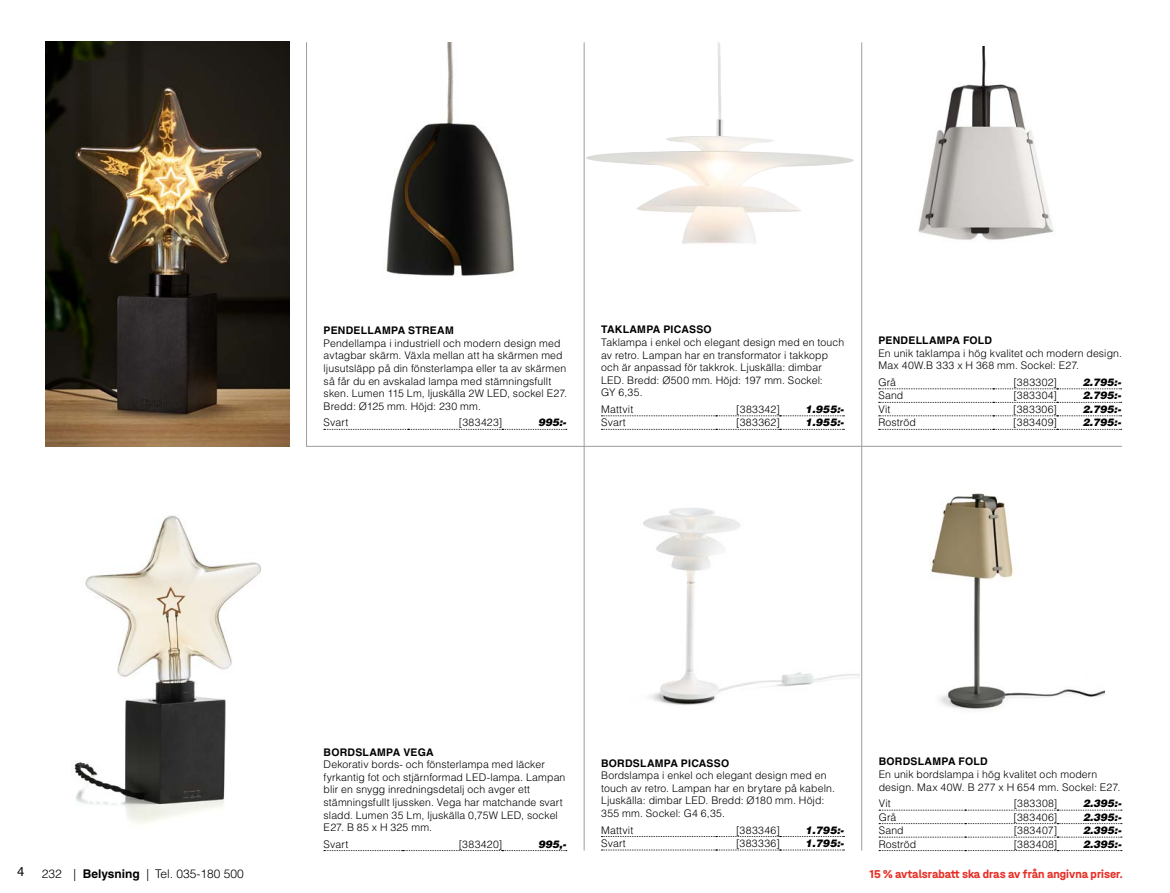
<style>
.page{position:relative;width:1170px;height:893px;background:#fff}
.page>*{position:absolute;margin:0;border:0;box-sizing:border-box;transform-origin:0 0}
.t1{font:700 12px "Halvar AJP Mittel";color:#e63027}
.t2{font:300 12px "Helvetica AJ";color:#000}
.t3{font:12px "Neo Sans Pro";color:#000}
.t4{font:300 10.5px/12.6px "Helvetica AJ";letter-spacing:.01em;color:#000}
.t5{font:italic 900 10.5px "Helvetica AJ";color:#000}
.t6{font:700 10.5px "Helvetica AJ";letter-spacing:.02em;color:#000}
.s1{font-weight:700}
</style>
<div class="page">
<img style="left:74px;top:515px;width:187px;height:309px">
<img style="left:918px;top:47px;width:136px;height:193px">
<img style="left:643px;top:508px;width:216px;height:197px">
<img style="left:586px;top:42px;width:268px;height:202px">
<hr style="left:306px;top:42px;width:1px;height:405px;background:#9d9d9c">
<img style="left:907px;top:445px;width:196px;height:265px">
<img style="left:386px;top:43px;width:129px;height:233px">
<hr style="left:861px;top:42px;width:1px;height:809px;background:#9d9d9c">
<hr style="left:584px;top:42px;width:1px;height:809px;background:#9d9d9c">
<hr style="left:306px;top:446px;width:815px;height:1px;background:#9d9d9c">
<img style="left:46px;top:41px;width:243px;height:406px">
<svg style="left:601px;top:836px;width:243px;height:1px"></svg>
<svg style="left:601px;top:850px;width:243px;height:1px"></svg>
<svg style="left:601px;top:416px;width:243px;height:1px"></svg>
<svg style="left:601px;top:429px;width:243px;height:1px"></svg>
<svg style="left:879px;top:810px;width:242px;height:1px"></svg>
<svg style="left:879px;top:823px;width:242px;height:1px"></svg>
<svg style="left:879px;top:837px;width:242px;height:1px"></svg>
<svg style="left:879px;top:850px;width:242px;height:1px"></svg>
<svg style="left:878px;top:389px;width:243px;height:1px"></svg>
<svg style="left:878px;top:416px;width:243px;height:1px"></svg>
<svg style="left:878px;top:429px;width:243px;height:1px"></svg>
<svg style="left:878px;top:402px;width:243px;height:1px"></svg>
<svg style="left:324px;top:429px;width:243px;height:1px"></svg>
<svg style="left:324px;top:850px;width:243px;height:1px"></svg>
<p class="t6" style="left:323px;top:324px;width:132px">PENDELLAMPA STREAM</p>
<p class="t4" style="left:323px;top:337px;width:245px">Pendellampa i industriell och modern design med avtagbar skärm. Växla mellan att ha skärmen med ljusutsläpp på din fönsterlampa eller ta av skärmen så får du en avskalad lampa med stämningsfullt sken. Lumen 115 Lm, ljuskälla 2W LED, sockel E27.<br>Bredd: Ø125 mm. Höjd: 230 mm.</p>
<p class="t4" style="left:323px;top:416px;width:26px">Svart</p>
<p class="t4" style="left:459px;top:416px;width:45px">[383423]</p>
<p class="t5" style="left:538px;top:416px;width:30px">995:-</p>
<p class="t6" style="left:601px;top:323px;width:112px">TAKLAMPA PICASSO</p>
<p class="t4" style="left:601px;top:336px;width:244px">Taklampa i enkel och elegant design med en touch av retro. Lampan har en transformator i takkopp och är anpassad för takkrok. Ljuskälla: dimbar LED. Bredd: Ø500 mm. Höjd: 197 mm. Sockel:<br>GY 6,35.</p>
<p class="t4" style="left:601px;top:403px;width:34px">Mattvit</p>
<p class="t4" style="left:736px;top:403px;width:45px">[383342]</p>
<p class="t5" style="left:805px;top:402px;width:40px">1.955:-</p>
<p class="t4" style="left:601px;top:416px;width:26px">Svart</p>
<p class="t4" style="left:736px;top:416px;width:45px">[383362]</p>
<p class="t5" style="left:805px;top:416px;width:40px">1.955:-</p>
<p class="t6" style="left:878px;top:334px;width:115px">PENDELLAMPA FOLD</p>
<p class="t4" style="left:878px;top:347px;width:245px">En unik taklampa i hög kvalitet och modern design.<br>Max 40W.B 333 x H 368 mm. Sockel: E27.</p>
<p class="t4" style="left:878px;top:376px;width:19px">Grå</p>
<p class="t4" style="left:1013px;top:376px;width:45px">[383302]</p>
<p class="t5" style="left:1082px;top:375px;width:40px">2.795:-</p>
<p class="t4" style="left:878px;top:389px;width:26px">Sand</p>
<p class="t4" style="left:1013px;top:389px;width:45px">[383304]</p>
<p class="t5" style="left:1082px;top:389px;width:40px">2.795:-</p>
<p class="t4" style="left:878px;top:403px;width:13px">Vit</p>
<p class="t4" style="left:1013px;top:403px;width:45px">[383306]</p>
<p class="t5" style="left:1082px;top:402px;width:40px">2.795:-</p>
<p class="t4" style="left:878px;top:416px;width:39px">Roströd</p>
<p class="t4" style="left:1013px;top:416px;width:45px">[383409]</p>
<p class="t5" style="left:1082px;top:416px;width:40px">2.795:-</p>
<p class="t6" style="left:323px;top:745px;width:112px">BORDSLAMPA VEGA</p>
<p class="t4" style="left:323px;top:758px;width:243px">Dekorativ bords- och fönsterlampa med läcker fyrkantig fot och stjärnformad LED-lampa. Lampan blir en snygg inredningsdetalj och avger ett stämningsfullt ljussken. Vega har matchande svart sladd. Lumen 35 Lm, ljuskälla 0,75W LED, sockel E27. B 85 x H 325 mm.</p>
<p class="t4" style="left:323px;top:837px;width:26px">Svart</p>
<p class="t4" style="left:459px;top:837px;width:45px">[383420]</p>
<p class="t5" style="left:538px;top:837px;width:30px">995,-</p>
<p class="t6" style="left:601px;top:756px;width:130px">BORDSLAMPA PICASSO</p>
<p class="t4" style="left:601px;top:769px;width:235px">Bordslampa i enkel och elegant design med en touch av retro. Lampan har en brytare på kabeln.<br>Ljuskälla: dimbar LED. Bredd: Ø180 mm. Höjd:<br>355 mm. Sockel: G4 6,35.</p>
<p class="t4" style="left:601px;top:823px;width:34px">Mattvit</p>
<p class="t4" style="left:736px;top:823px;width:45px">[383346]</p>
<p class="t5" style="left:805px;top:823px;width:40px">1.795:-</p>
<p class="t4" style="left:601px;top:837px;width:26px">Svart</p>
<p class="t4" style="left:736px;top:837px;width:45px">[383336]</p>
<p class="t5" style="left:805px;top:836px;width:40px">1.795:-</p>
<p class="t6" style="left:878px;top:755px;width:110px">BORDSLAMPA FOLD</p>
<p class="t4" style="left:878px;top:768px;width:243px">En unik bordslampa i hög kvalitet och modern design. Max 40W. B 277 x H 654 mm. Sockel: E27.</p>
<p class="t4" style="left:878px;top:797px;width:13px">Vit</p>
<p class="t4" style="left:1013px;top:797px;width:45px">[383308]</p>
<p class="t5" style="left:1082px;top:796px;width:40px">2.395:-</p>
<p class="t4" style="left:878px;top:810px;width:19px">Grå</p>
<p class="t4" style="left:1013px;top:810px;width:45px">[383406]</p>
<p class="t5" style="left:1082px;top:810px;width:40px">2.395:-</p>
<p class="t4" style="left:878px;top:824px;width:26px">Sand</p>
<p class="t4" style="left:1013px;top:824px;width:45px">[383407]</p>
<p class="t5" style="left:1082px;top:823px;width:40px">2.395:-</p>
<p class="t4" style="left:878px;top:837px;width:39px">Roströd</p>
<p class="t4" style="left:1013px;top:837px;width:45px">[383408]</p>
<p class="t5" style="left:1082px;top:837px;width:40px">2.395:-</p>
<p class="t3" style="left:17px;top:864px;width:9px">4</p>
<p class="t2" style="left:42px;top:866px;width:204px">232 | <span class="s1">Belysning</span> | Tel. 035-180 500</p>
<p class="t1" style="left:869px;top:866px;width:255px">15 % avtalsrabatt ska dras av från angivna priser.</p>
</div>
